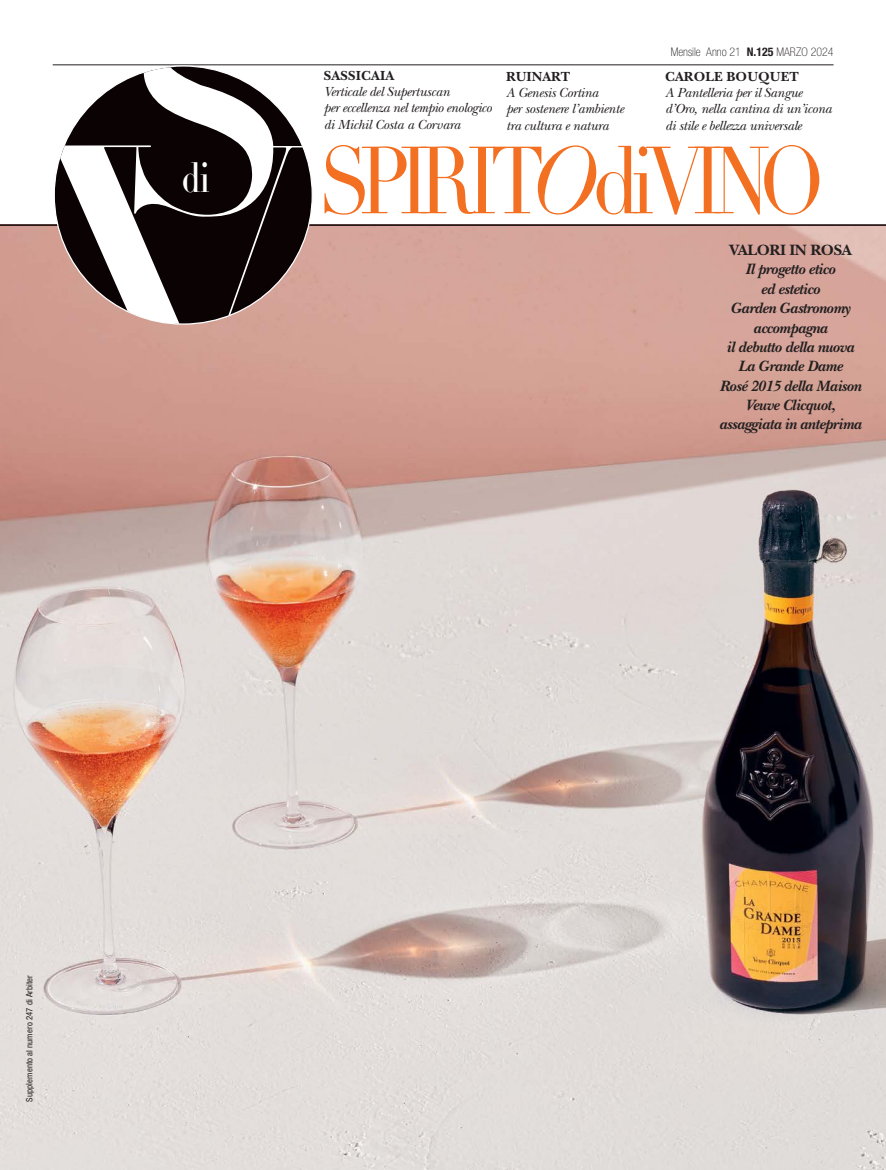
<style>
.page{position:relative;width:886px;height:1170px;background:#fff}
.page>*{position:absolute;margin:0;border:0;box-sizing:border-box;transform-origin:0 0}
.t1{font:93.5px "Didot LH";letter-spacing:-.13em;color:#f36f21;scale:.85 1}
.t2{font:40.5px "Didot LH Headline";color:#fff;scale:.85 1}
.t3{font:italic 700 15.62px/19.4px "New Baskerville";letter-spacing:-.025em;color:#231f20;text-align:center}
.t4{font:700 15.62px "New Baskerville";letter-spacing:-.025em;color:#231f20}
.t5{font:italic 13.75px/16.2px "New Baskerville";letter-spacing:-.02em;color:#231f20}
.t6{font:700 13.75px "New Baskerville";letter-spacing:.01em;color:#231f20}
.t7{font:100 condensed 11.88px "Helvetica Neue LT Std";color:#231f20}
.t8{font:condensed 8.75px "Helvetica Neue LT Std";letter-spacing:.01em;color:#231f20}
.s1{font-weight:700}
.s2{font-style:italic}
</style>
<div class="page">
<img style="left:0;top:226px;width:886px;height:943px">
<hr style="left:0;top:224px;width:886px;height:2px;background:#0a0203">
<hr style="left:53px;top:64px;width:780px;height:1px;background:#231f20">
<svg style="left:60px;top:67px;width:243px;height:258px"></svg>
<h2 class="t2" style="left:182px;top:153px;width:35px">di</h2>
<p class="t6" style="left:324px;top:67px;width:72px">SASSICAIA</p>
<p class="t5" style="left:324px;top:84px;width:169px">Verticale del Supertuscan<br>per eccellenza nel tempio enologico di Michil Costa a Corvara</p>
<p class="t6" style="left:506px;top:68px;width:65px">RUINART</p>
<p class="t5" style="left:506px;top:84px;width:119px">A Genesis Cortina<br>per sostenere l’ambiente tra cultura e natura</p>
<p class="t7" style="left:671px;top:45px;width:164px">Mensile Anno 21 <span class="s1">N.125</span> MARZO 2024</p>
<p class="t6" style="left:665px;top:68px;width:135px">CAROLE BOUQUET</p>
<p class="t5" style="left:665px;top:84px;width:168px">A Pantelleria per il Sangue d’Oro, nella cantina di un’icona di stile e bellezza universale</p>
<h1 class="t1" style="left:319px;top:125px;width:597px">SPIRIT<span class="s2">O</span>diVINO</h1>
<p class="t4" style="left:729px;top:241px;width:124px">VALORI IN ROSA</p>
<p class="t3" style="left:719px;top:260px;width:144px">Il progetto etico<br>ed estetico<br>Garden Gastronomy accompagna<br>il debutto della nuova<br>La Grande Dame<br>Rosé 2015 della Maison<br>Veuve Clicquot, assaggiata in anteprima</p>
<p class="t8" style="left:24px;top:1101px;width:128px;rotate:-90deg">Supplemento al numero 247 di Arbiter</p>
</div>
